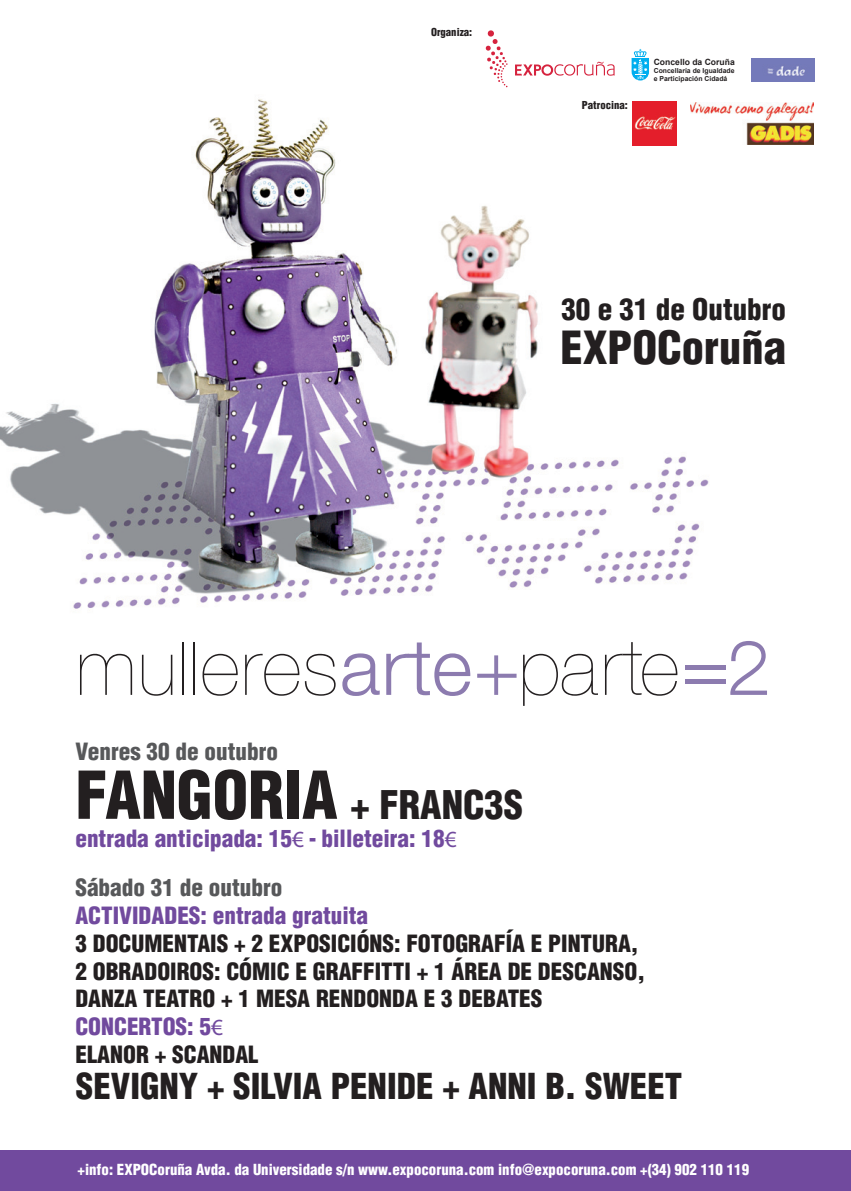
<style>
.page{position:relative;width:851px;height:1191px;background:#fff}
.page>*{position:absolute;margin:0;border:0;box-sizing:border-box;transform-origin:0 0}
.t1{font:900 condensed 64.2px "Helvetica";color:#231f20}
.t2{font:900 condensed 44.7px "Helvetica";color:#231f20}
.t3{font:900 condensed 34.8px "Helvetica";color:#231f20}
.t4{font:900 condensed 29.1px "Helvetica";color:#231f20}
.t5{font:900 condensed 23.1px/27.9px "Helvetica";color:#231f20}
.t6{font:900 condensed 23.1px "Helvetica";color:#714a9e}
.t7{font:900 condensed 23.1px "Helvetica";color:#57585a}
.t8{font:900 condensed 15px "Helvetica";color:#fff}
.t9{font:900 condensed 10.8px "Helvetica";color:#231f20}
.t10{font:700 8.7px "Arial";color:#231f20}
.t11{font:700 6.9px/8.1px "Arial";color:#231f20}
.s1{font-size:38.7px}
.s2{font-family:"Myriad Pro";font-weight:400;font-stretch:normal}
.s3{color:#714a9e}
.s4{font-family:"Myriad Pro";font-weight:400;font-stretch:normal;color:#714a9e}
</style>
<div class="page">
<div style="left:0;top:1150px;width:850px;height:41px;background:#714a9e"></div>
<img style="left:0;top:61px;width:726px;height:635px">
<svg style="left:80px;top:653px;width:52px;height:42px"></svg>
<svg style="left:142px;top:655px;width:30px;height:40px"></svg>
<hr style="left:182px;top:642px;width:2px;height:53px;background:#231f20">
<hr style="left:193px;top:642px;width:2px;height:53px;background:#231f20">
<svg style="left:202px;top:654px;width:36px;height:42px"></svg>
<svg style="left:245px;top:654px;width:54px;height:42px"></svg>
<svg style="left:305px;top:654px;width:30px;height:41px"></svg>
<svg style="left:342px;top:653px;width:37px;height:43px"></svg>
<svg style="left:386px;top:642px;width:84px;height:54px"></svg>
<svg style="left:477px;top:655px;width:39px;height:40px"></svg>
<svg style="left:523px;top:654px;width:75px;height:52px"></svg>
<svg style="left:605px;top:642px;width:72px;height:54px"></svg>
<hr style="left:685px;top:680px;width:40px;height:4px;background:#8c7baf">
<div style="left:685px;top:665px;width:40px;height:5px;background:#8c7baf"></div>
<svg style="left:730px;top:641px;width:36px;height:54px"></svg>
<svg style="left:515px;top:62px;width:99px;height:14px"></svg>
<svg style="left:485px;top:30px;width:22px;height:57px"></svg>
<svg style="left:631px;top:49px;width:18px;height:31px"></svg>
<img style="left:751px;top:59px;width:63px;height:22px">
<img style="left:690px;top:103px;width:123px;height:42px">
<img style="left:632px;top:102px;width:44px;height:44px">
<p class="t9" style="left:431px;top:26px;width:43px">Organiza:</p>
<p class="t9" style="left:581px;top:99px;width:47px">Patrocina:</p>
<p class="t10" style="left:653px;top:56px;width:82px">Concello da Coruña</p>
<p class="t11" style="left:653px;top:67px;width:82px">Concellaría de Igualdade e Participación Cidadá</p>
<p class="t4" style="left:561px;top:290px;width:226px">30 e 31 de Outubro</p>
<h2 class="t2" style="left:560px;top:319px;width:227px">EXPOCoruña</h2>
<p class="t7" style="left:75px;top:737px;width:204px">Venres 30 de outubro</p>
<h1 class="t1" style="left:75px;top:754px;width:449px">FANGORIA <span class="s1">+ FRANC3S</span></h1>
<p class="t6" style="left:75px;top:824px;width:382px">entrada anticipada: 15<span class="s2">€</span> - billeteira: 18<span class="s2">€</span></p>
<p class="t7" style="left:75px;top:873px;width:208px">Sábado 31 de outubro</p>
<p class="t6" style="left:75px;top:900px;width:294px">ACTIVIDADES: entrada gratuita</p>
<p class="t5" style="left:75px;top:929px;width:571px">3 DOCUMENTAIS + 2 EXPOSICIÓNS: FOTOGRAFÍA E PINTURA, 2 OBRADOIROS: CÓMIC E GRAFFITTI + 1 ÁREA DE DESCANSO, DANZA TEATRO + 1 MESA RENDONDA E 3 DEBATES <span class="s3">CONCERTOS: 5</span><span class="s4">€<br></span>ELANOR + SCANDAL</p>
<h3 class="t3" style="left:76px;top:1064px;width:607px">SEVIGNY + SILVIA PENIDE + ANNI B. SWEET</h3>
<p class="t8" style="left:78px;top:1160px;width:673px">+info: EXPOCoruña Avda. da Universidade s/n www.expocoruna.com info@expocoruna.com +(34) 902 110 119</p>
</div>
